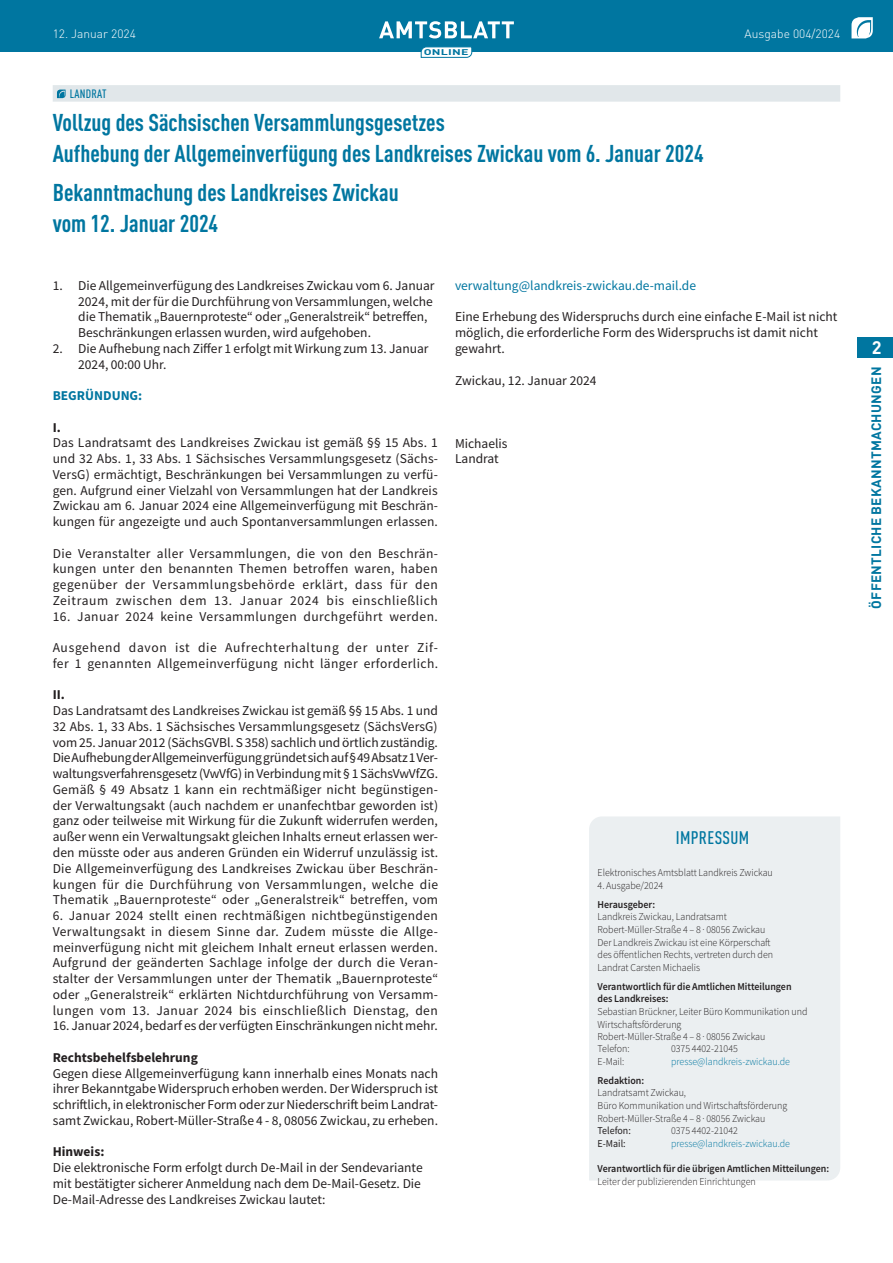
<style>
.page{position:relative;width:893px;height:1263px;background:#fff}
.page>*{position:absolute;margin:0;border:0;box-sizing:border-box;transform-origin:0 0}
.t1{font:700 condensed 24px/30.8px "DIN Pro";color:#0076a0}
.t2{font:500 condensed 18px "DIN Pro";letter-spacing:.02em;color:#0076a0}
.t3{font:700 18px "DIN Pro";color:#fff}
.t4{font:13.5px/15.8px "Source Sans Pro";color:#231f20}
.t5{font:13.5px/15.8px "Source Sans Pro";letter-spacing:.03em;color:#231f20}
.t6{font:13.5px "Source Sans Pro";letter-spacing:.035em;color:#231f20}
.t7{font:13.5px "Source Sans Pro";color:#0076a0}
.t8{font:700 13.5px "Source Sans Pro";color:#231f20}
.t9{font:700 13.5px "DIN Pro";letter-spacing:.02em;color:#0076a0}
.t10{font:700 13.5px "Source Sans Pro";color:#0076a0}
.t11{font:300 12px "DIN Pro";color:#fff}
.t12{font:500 condensed 12px "DIN Pro";letter-spacing:.02em;color:#0076a0}
.t13{font:300 10.5px/12.6px "Source Sans Pro";color:#231f20;scale:.95 1}
.t14{font:600 10.5px/12.6px "Source Sans Pro";color:#231f20;scale:.95 1}
.t15{font:300 10.5px "Source Sans Pro";color:#0076a0;scale:.95 1}
.t16{font:10.5px "Source Sans Pro";color:#231f20;scale:.95 1}
.t17{font:700 8.25px "DIN Pro";letter-spacing:.02em;color:#0076a0;scale:1.5 1}
</style>
<div class="page">
<div style="left:0;top:0;width:893px;height:51px;background:#0076a0"></div>
<svg style="left:851px;top:17px;width:22px;height:21px"></svg>
<svg style="left:379px;top:21px;width:135px;height:17px"></svg>
<svg style="left:421px;top:47px;width:51px;height:11px"></svg>
<div style="left:857px;top:337px;width:36px;height:21px;background:#0076a0"></div>
<div style="left:589px;top:816px;width:251px;height:364px;background:#ebeff1"></div>
<div style="left:53px;top:85px;width:787px;height:17px;background:#e1e7ea"></div>
<svg style="left:57px;top:90px;width:9px;height:8px"></svg>
<p class="t11" style="left:53px;top:25px;width:85px">12. Januar 2024</p>
<p class="t11" style="left:745px;top:25px;width:97px">Ausgabe 004/2024</p>
<p class="t17" style="left:424px;top:45px;width:31px">ONLINE</p>
<p class="t12" style="left:70px;top:85px;width:38px">LANDRAT</p>
<h1 class="t1" style="left:53px;top:105px;width:652px">Vollzug des Sächsischen Versammlungsgesetzes<br>Aufhebung der Allgemeinverfügung des Landkreises Zwickau vom 6. Januar 2024</h1>
<h1 class="t1" style="left:53px;top:175px;width:348px">Bekanntmachung des Landkreises Zwickau vom 12. Januar 2024</h1>
<p class="t4" style="left:78px;top:277px;width:358px;text-indent:-26px">1. Die Allgemeinverfügung des Landkreises Zwickau vom 6. Januar 2024, mit der für die Durchführung von Versammlungen, welche die Thematik „Bauernproteste“ oder „Generalstreik“ betreffen, Beschränkungen erlassen wurden, wird aufgehoben.</p>
<p class="t4" style="left:78px;top:340px;width:352px;text-indent:-26px">2. Die Aufhebung nach Ziffer 1 erfolgt mit Wirkung zum 13. Januar<br>2024, 00:00 Uhr.</p>
<p class="t10" style="left:53px;top:386px;width:91px">BEGRÜNDUNG:</p>
<p class="t8" style="left:53px;top:418px;width:10px">I.</p>
<p class="t4" style="left:53px;top:435px;width:387px;text-align:justify">Das Landratsamt des Landkreises Zwickau ist gemäß §§ 15 Abs. 1 und 32 Abs. 1, 33 Abs. 1 Sächsisches Versammlungsgesetz (Sächs-VersG) ermächtigt, Beschränkungen bei Versammlungen zu verfü&shy;gen. Aufgrund einer Vielzahl von Versammlungen hat der Landkreis Zwickau am 6. Januar 2024 eine Allgemeinverfügung mit Beschrän&shy;kungen für angezeigte und auch Spontanversammlungen erlassen.</p>
<p class="t4" style="left:53px;top:545px;width:387px;text-align:justify">Die Veranstalter aller Versammlungen, die von den Beschrän&shy;kungen unter den benannten Themen betroffen waren, haben gegenüber der Versammlungsbehörde erklärt, dass für den Zeitraum zwischen dem 13. Januar 2024 bis einschließlich</p>
<p class="t6" style="left:53px;top:608px;width:387px">16. Januar 2024 keine Versammlungen durchgeführt werden.</p>
<p class="t5" style="left:53px;top:640px;width:387px">Ausgehend davon ist die Aufrechterhaltung der unter Zif&shy;fer 1 genannten Allgemeinverfügung nicht länger erforderlich.</p>
<p class="t8" style="left:53px;top:686px;width:14px">II.</p>
<p class="t4" style="left:53px;top:703px;width:387px;text-align:justify">Das Landratsamt des Landkreises Zwickau ist gemäß §§ 15 Abs. 1 und 32 Abs. 1, 33 Abs. 1 Sächsisches Versammlungsgesetz (SächsVersG) vom 25. Januar 2012 (SächsGVBl. S 358) sachlich und örtlich zuständig.<br>Die Aufhebung der Allgemeinverfügung gründet sich auf § 49 Absatz 1 Ver&shy;waltungsverfahrensgesetz (VwVfG) in Verbindung mit § 1 SächsVwVfZG.<br>Gemäß § 49 Absatz 1 kann ein rechtmäßiger nicht begünstigen&shy;der Verwaltungsakt (auch nachdem er unanfechtbar geworden ist) ganz oder teilweise mit Wirkung für die Zukunft widerrufen werden, außer wenn ein Verwaltungsakt gleichen Inhalts erneut erlassen wer&shy;den müsste oder aus anderen Gründen ein Widerruf unzulässig ist.<br>Die Allgemeinverfügung des Landkreises Zwickau über Beschrän&shy;kungen für die Durchführung von Versammlungen, welche die Thematik „Bauernproteste“ oder „Generalstreik“ betreffen, vom</p>
<p class="t4" style="left:53px;top:907px;width:387px;text-align:justify">6. Januar 2024 stellt einen rechtmäßigen nichtbegünstigenden Verwaltungsakt in diesem Sinne dar. Zudem müsste die Allge&shy;meinverfügung nicht mit gleichem Inhalt erneut erlassen werden.<br>Aufgrund der geänderten Sachlage infolge der durch die Veran&shy;stalter der Versammlungen unter der Thematik „Bauernproteste“ oder „Generalstreik“ erklärten Nichtdurchführung von Versamm&shy;lungen vom 13. Januar 2024 bis einschließlich Dienstag, den</p>
<p class="t4" style="left:53px;top:1018px;width:387px">16. Januar 2024, bedarf es der verfügten Einschränkungen nicht mehr.</p>
<p class="t8" style="left:53px;top:1048px;width:147px">Rechtsbehelfsbelehrung</p>
<p class="t4" style="left:53px;top:1065px;width:387px;text-align:justify">Gegen diese Allgemeinverfügung kann innerhalb eines Monats nach ihrer Bekanntgabe Widerspruch erhoben werden. Der Widerspruch ist schriftlich, in elektronischer Form oder zur Niederschrift beim Landrat&shy;samt Zwickau, Robert-Müller-Straße 4 - 8, 08056 Zwickau, zu erheben.</p>
<p class="t8" style="left:53px;top:1143px;width:53px">Hinweis:</p>
<p class="t4" style="left:53px;top:1160px;width:371px">Die elektronische Form erfolgt durch De-Mail in der Sendevariante mit bestätigter sicherer Anmeldung nach dem De-Mail-Gesetz. Die<br>De-Mail-Adresse des Landkreises Zwickau lautet:</p>
<p class="t7" style="left:455px;top:277px;width:243px">verwaltung@landkreis-zwickau.de-mail.de</p>
<p class="t4" style="left:455px;top:309px;width:384px">Eine Erhebung des Widerspruchs durch eine einfache E-Mail ist nicht möglich, die erforderliche Form des Widerspruchs ist damit nicht gewahrt.</p>
<p class="t4" style="left:455px;top:372px;width:143px">Zwickau, 12. Januar 2024</p>
<p class="t4" style="left:455px;top:435px;width:54px">Michaelis<br>Landrat</p>
<h2 class="t2" style="left:676px;top:824px;width:75px">IMPRESSUM</h2>
<p class="t13" style="left:598px;top:866px;width:186px">Elektronisches Amtsblatt Landkreis Zwickau</p>
<p class="t13" style="left:598px;top:879px;width:71px">4. Ausgabe/2024</p>
<p class="t14" style="left:598px;top:898px;width:62px">Herausgeber:</p>
<p class="t13" style="left:598px;top:911px;width:186px">Landkreis Zwickau, Landratsamt Robert-Müller-Straße 4 – 8 · 08056 Zwickau Der Landkreis Zwickau ist eine Körperschaft des öffentlichen Rechts, vertreten durch den Landrat Carsten Michaelis</p>
<p class="t14" style="left:598px;top:980px;width:206px">Verantwortlich für die Amtlichen Mitteilungen des Landkreises:</p>
<p class="t13" style="left:598px;top:1005px;width:222px">Sebastian Brückner, Leiter Büro Kommunikation und<br>Wirtschaftsförderung<br>Robert-Müller-Straße 4 – 8 · 08056 Zwickau<br>Telefon:</p>
<p class="t13" style="left:671px;top:1042px;width:72px">0375 4402-21045</p>
<p class="t13" style="left:598px;top:1055px;width:30px">E-Mail:</p>
<p class="t15" style="left:671px;top:1055px;width:127px">presse@landkreis-zwickau.de</p>
<p class="t14" style="left:598px;top:1074px;width:51px">Redaktion:</p>
<p class="t13" style="left:598px;top:1086px;width:201px">Landratsamt Zwickau,<br>Büro Kommunikation und Wirtschaftsförderung<br>Robert-Müller-Straße 4 – 8 · 08056 Zwickau</p>
<p class="t16" style="left:598px;top:1124px;width:37px">Telefon:</p>
<p class="t13" style="left:671px;top:1124px;width:72px">0375 4402-21042</p>
<p class="t16" style="left:598px;top:1136px;width:31px">E-Mail:</p>
<p class="t15" style="left:671px;top:1137px;width:127px">presse@landkreis-zwickau.de</p>
<p class="t14" style="left:598px;top:1162px;width:245px">Verantwortlich für die übrigen Amtlichen Mitteilungen:</p>
<p class="t13" style="left:598px;top:1175px;width:168px">Leiter der publizierenden Einrichtungen</p>
<h2 class="t3" style="left:872px;top:333px;width:11px">2</h2>
<p class="t9" style="left:865px;top:609px;width:243px;rotate:-90deg">ÖFFENTLICHE BEKANNTMACHUNGEN</p>
</div>
